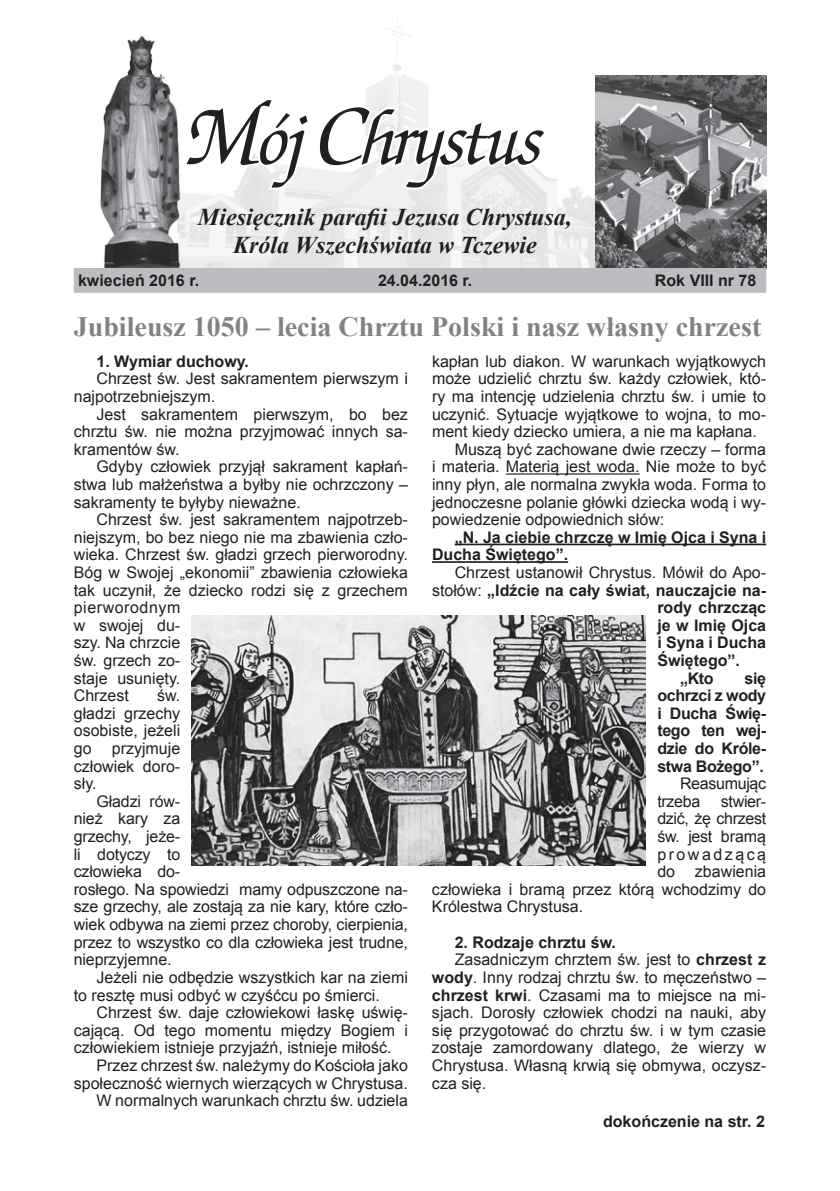
<style>
.page{position:relative;width:840px;height:1191px;background:#fff}
.page>*{position:absolute;margin:0;border:0;box-sizing:border-box;transform-origin:0 0}
.t1{font:italic 76px "Zurich Calligraphic";letter-spacing:-.03em;color:#231f20}
.t2{font:700 28px "Times New Roman";color:#808285}
.t3{font:italic 700 24px/28.8px "Times New Roman";color:#231f20;text-align:center}
.t4{font:16px/17.6px "Arial";color:#231f20;text-align:justify}
.t5{font:700 16px/17.6px "Arial";color:#231f20}
.t6{font:16px/17.6px "Arial";letter-spacing:-.02em;color:#231f20}
.t7{font:16px "Arial";letter-spacing:.155em;color:#231f20}
.s1{font-size:88px}
.s2{font-size:92px}
.s3{font-weight:400}
.s4{font-weight:700}
</style>
<div class="page">
<img style="left:177px;top:15px;width:421px;height:253px">
<img style="left:94px;top:32px;width:95px;height:235px">
<img style="left:594px;top:75px;width:171px;height:193px">
<div style="left:74px;top:268px;width:691px;height:25px;background:#bcbdc0;border:2px solid #bcbdc0"></div>
<svg style="left:181px;top:96px;width:367px;height:96px"></svg>
<hr style="left:505px;top:473px;width:134px;height:1px;background:#231f20">
<hr style="left:454px;top:543px;width:311px;height:2px;background:#231f20">
<hr style="left:432px;top:561px;width:136px;height:2px;background:#231f20">
<img style="left:191px;top:616px;width:454px;height:249px">
<h1 class="t1" style="left:189px;top:100px;width:356px"><span class="s1">M</span>ój <span class="s2">C</span>hrystus</h1>
<h3 class="t3" style="left:198px;top:202px;width:375px">Miesięcznik parafii Jezusa Chrystusa,<br>Króla Wszechświata w Tczewie</h3>
<p class="t5" style="left:78px;top:272px;width:122px">kwiecień 2016 r.</p>
<p class="t5" style="left:378px;top:272px;width:96px">24.04.2016 r.</p>
<p class="t5" style="left:654px;top:272px;width:103px">Rok VIII nr 78</p>
<h2 class="t2" style="left:74px;top:307px;width:688px">Jubileusz 1050 – lecia Chrztu Polski i nasz własny chrzest</h2>
<p class="t5" style="left:96px;top:353px;width:154px">1. Wymiar duchowy.</p>
<p class="t4" style="left:74px;top:370px;width:335px;text-indent:23px">Chrzest św. Jest sakramentem pierwszym i najpotrzebniejszym.</p>
<p class="t4" style="left:74px;top:405px;width:335px;text-indent:23px">Jest sakramentem pierwszym, bo bez chrztu św. nie można przyjmować innych sa&shy;kramentów św.</p>
<p class="t4" style="left:74px;top:458px;width:335px;text-indent:23px">Gdyby człowiek przyjął sakrament kapłań&shy;stwa lub małżeństwa a byłby nie ochrzczony – sakramenty te byłyby nieważne.</p>
<p class="t4" style="left:74px;top:511px;width:335px;text-align:left;text-indent:23px">Chrzest św. jest sakramentem najpotrzeb&shy;niejszym, bo bez niego nie ma zbawienia czło&shy;wieka. Chrzest św. gładzi grzech pierworodny.<br>Bóg w Swojej „ekonomii” zbawienia człowieka tak uczynił, że dziecko rodzi się z grzechem pierworodnym<br>w swojej du-<br>szy. Na chrzcie<br>św. grzech zo-<br>staje usunięty.<br>Chrzest</p>
<p class="t4" style="left:432px;top:352px;width:335px">kapłan lub diakon. W warunkach wyjątkowych</p>
<p class="t4" style="left:432px;top:370px;width:335px">może udzielić chrztu św. każdy człowiek, któ-</p>
<p class="t4" style="left:432px;top:387px;width:335px">ry ma intencję udzielenia chrztu św. i umie to</p>
<p class="t4" style="left:432px;top:405px;width:335px">uczynić. Sytuacje wyjątkowe to wojna, to mo-</p>
<p class="t4" style="left:432px;top:423px;width:326px">ment kiedy dziecko umiera, a nie ma kapłana.</p>
<p class="t4" style="left:454px;top:440px;width:313px">Muszą być zachowane dwie rzeczy – forma</p>
<p class="t4" style="left:432px;top:458px;width:335px">i materia. Materią jest woda. Nie może to być</p>
<p class="t4" style="left:432px;top:475px;width:335px">inny płyn, ale normalna zwykła woda. Forma to</p>
<p class="t4" style="left:432px;top:493px;width:335px">jednoczesne polanie główki dziecka wodą i wy-</p>
<p class="t4" style="left:432px;top:511px;width:234px">powiedzenie odpowiednich słów:</p>
<p class="t5" style="left:432px;top:529px;width:335px;text-indent:23px">„N. Ja ciebie chrzczę w Imię Ojca i Syna i<br>Ducha Świętego”.</p>
<p class="t4" style="left:454px;top:563px;width:313px">Chrzest ustanowił Chrystus. Mówił do Apo-</p>
<p class="t5" style="left:432px;top:581px;width:335px"><span class="s3">stołów:</span> „Idźcie na cały świat, nauczajcie na-</p>
<p class="t5" style="left:657px;top:599px;width:110px">rody chrzcząc</p>
<p class="t5" style="left:657px;top:617px;width:110px">je w Imię Ojca</p>
<p class="t5" style="left:657px;top:634px;width:110px">i Syna i Ducha</p>
<p class="t5" style="left:657px;top:652px;width:84px">Świętego”.</p>
<p class="t5" style="left:679px;top:669px;width:35px">„Kto</p>
<p class="t5" style="left:657px;top:669px;width:110px;text-align:justify;text-indent:87px">się ochrzci z wody i Ducha Świę&shy;tego ten wej&shy;dzie do Króle&shy;stwa Bożego”.</p>
<p class="t6" style="left:657px;top:775px;width:110px;text-indent:23px">Reasumując trzeba</p>
<p class="t4" style="left:74px;top:687px;width:108px;text-indent:83px">św. gładzi grzechy osobiste, jeżeli go</p>
<p class="t4" style="left:74px;top:739px;width:108px;text-indent:38px">przyjmuje człowiek doro&shy;sły.</p>
<p class="t4" style="left:74px;top:792px;width:335px;text-align:left;text-indent:23px">Gładzi rów-<br>nież kary za<br>grzechy, jeże-<br>li dotyczy to<br>człowieka do-<br>rosłego. Na spowiedzi mamy odpuszczone na&shy;sze grzechy, ale zostają za nie kary, które czło&shy;wiek odbywa na ziemi przez choroby, cierpienia, przez to wszystko co dla człowieka jest trudne, nieprzyjemne.</p>
<p class="t4" style="left:74px;top:968px;width:335px;text-indent:23px">Jeżeli nie odbędzie wszystkich kar na ziemi to resztę musi odbyć w czyśćcu po śmierci.</p>
<p class="t4" style="left:74px;top:1003px;width:335px;text-indent:23px">Chrzest św. daje człowiekowi łaskę uświę&shy;cającą. Od tego momentu między Bogiem i człowiekiem istnieje przyjaźń, istnieje miłość.</p>
<p class="t4" style="left:74px;top:1056px;width:335px;text-align:right">Przez chrzest św. należymy do Kościoła jako społeczność wiernych wierzących w Chrystusa.<br>W normalnych warunkach chrztu św. udziela</p>
<p class="t4" style="left:720px;top:792px;width:47px">stwier-</p>
<p class="t6" style="left:657px;top:810px;width:110px">dzić, żę chrzest</p>
<p class="t4" style="left:657px;top:827px;width:110px">św. jest bramą</p>
<p class="t7" style="left:657px;top:843px;width:110px">prowadzącą</p>
<p class="t4" style="left:657px;top:863px;width:110px">do zbawienia</p>
<p class="t4" style="left:432px;top:880px;width:335px">człowieka i bramą przez którą wchodzimy do</p>
<p class="t4" style="left:432px;top:898px;width:153px">Królestwa Chrystusa.</p>
<p class="t5" style="left:454px;top:933px;width:163px">2. Rodzaje chrztu św.</p>
<p class="t4" style="left:454px;top:951px;width:313px">Zasadniczym chrztem św. jest to <span class="s4">chrzest z</span></p>
<p class="t4" style="left:432px;top:968px;width:335px"><span class="s4">wody</span>. Inny rodzaj chrztu św. to męczeństwo –</p>
<p class="t4" style="left:432px;top:986px;width:335px"><span class="s4">chrzest krwi</span>. Czasami ma to miejsce na mi-</p>
<p class="t4" style="left:432px;top:1003px;width:335px">sjach. Dorosły człowiek chodzi na nauki, aby</p>
<p class="t4" style="left:432px;top:1021px;width:335px">się przygotować do chrztu św. i w tym czasie</p>
<p class="t4" style="left:432px;top:1039px;width:335px">zostaje zamordowany dlatego, że wierzy w</p>
<p class="t4" style="left:432px;top:1056px;width:335px">Chrystusa. Własną krwią się obmywa, oczysz-</p>
<p class="t4" style="left:432px;top:1074px;width:56px">cza się.</p>
<p class="t5" style="left:602px;top:1113px;width:163px">dokończenie na str. 2</p>
</div>
